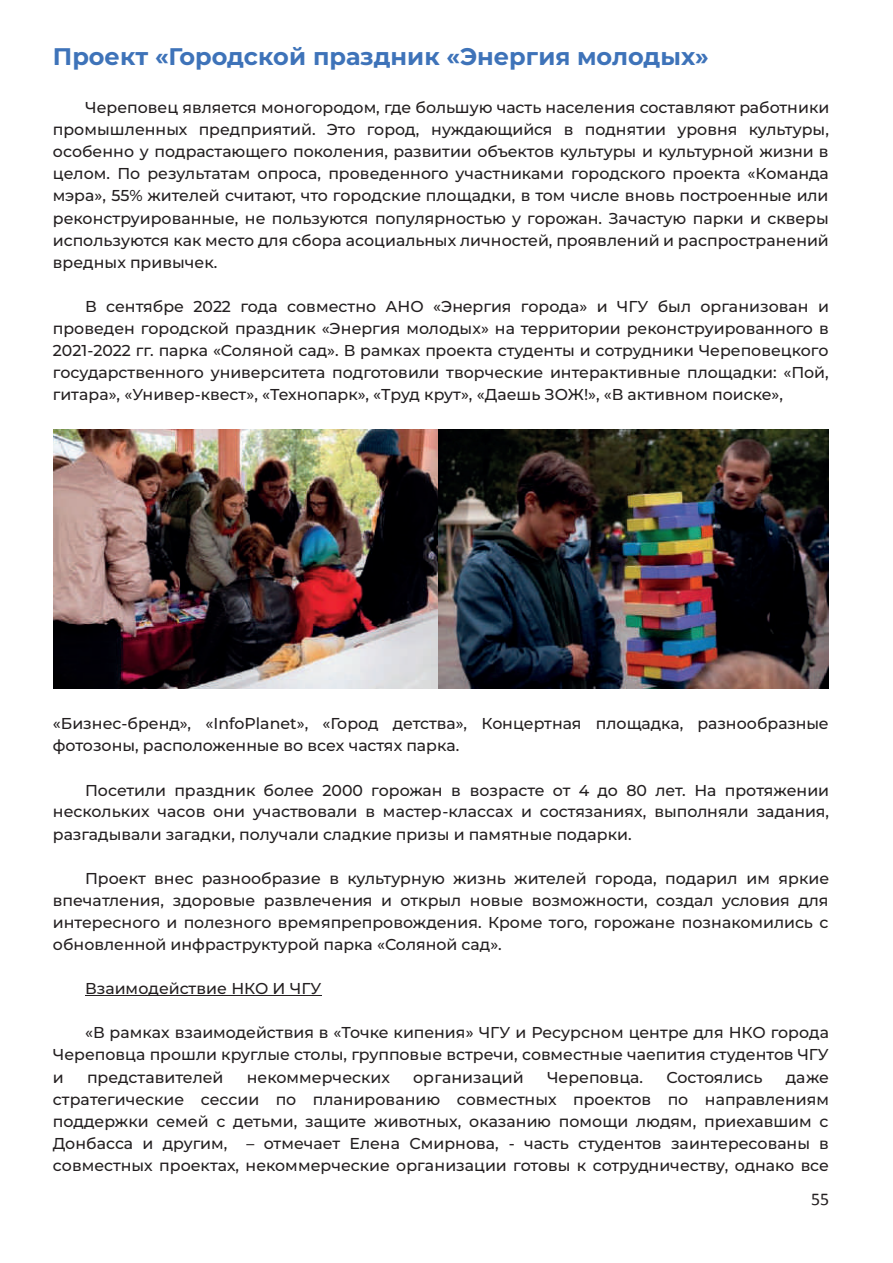
<style>
.page{position:relative;width:893px;height:1263px;background:#fff}
.page>*{position:absolute;margin:0;border:0;box-sizing:border-box;transform-origin:0 0}
.t1{font:700 24px "Montserrat";color:#3e73b9}
.t2{font:18px "Calibri";color:#231f20}
.t3{font:500 15.75px/22px "Montserrat";color:#231f20;text-align:justify}
</style>
<div class="page">
<hr style="left:85px;top:995px;width:237px;height:1px;background:#231f20">
<img style="left:53px;top:429px;width:775px;height:260px">
<h1 class="t1" style="left:53px;top:42px;width:657px">Проект «Городской праздник «Энергия молодых»</h1>
<p class="t3" style="left:53px;top:97px;width:778px;text-indent:32px">Череповец является моногородом, где большую часть населения составляют работники промышленных предприятий. Это город, нуждающийся в поднятии уровня культуры, особенно у подрастающего поколения, развитии объектов культуры и культурной жизни в целом. По результатам опроса, проведенного участниками городского проекта «Команда мэра», 55% жителей считают, что городские площадки, в том числе вновь построенные или реконструированные, не пользуются популярностью у горожан. Зачастую парки и скверы используются как место для сбора асоциальных личностей, проявлений и распространений вредных привычек.</p>
<p class="t3" style="left:53px;top:295px;width:777px;text-indent:32px">В сентябре 2022 года совместно АНО «Энергия города» и ЧГУ был организован и проведен городской праздник «Энергия молодых» на территории реконструированного в 2021-2022 гг. парка «Соляной сад». В рамках проекта студенты и сотрудники Череповецкого государственного университета подготовили творческие интерактивные площадки: «Пой, гитара», «Универ-квест», «Технопарк», «Труд крут», «Даешь ЗОЖ!», «В активном поиске»,</p>
<p class="t3" style="left:53px;top:712px;width:777px">«Бизнес-бренд», «InfoPlanet», «Город детства», Концертная площадка, разнообразные фотозоны, расположенные во всех частях парка.</p>
<p class="t3" style="left:53px;top:779px;width:778px;text-indent:32px">Посетили праздник более 2000 горожан в возрасте от 4 до 80 лет. На протяжении нескольких часов они участвовали в мастер-классах и состязаниях, выполняли задания, разгадывали загадки, получали сладкие призы и памятные подарки.</p>
<p class="t3" style="left:53px;top:867px;width:778px;text-indent:32px">Проект внес разнообразие в культурную жизнь жителей города, подарил им яркие впечатления, здоровые развлечения и открыл новые возможности, создал условия для интересного и полезного времяпрепровождения. Кроме того, горожане познакомились с обновленной инфраструктурой парка «Соляной сад».</p>
<p class="t3" style="left:85px;top:977px;width:238px">Взаимодействие НКО И ЧГУ</p>
<p class="t3" style="left:53px;top:1022px;width:778px;text-indent:32px">«В рамках взаимодействия в «Точке кипения» ЧГУ и Ресурсном центре для НКО города Череповца прошли круглые столы, групповые встречи, совместные чаепития студентов ЧГУ и</p>
<p class="t3" style="left:87px;top:1066px;width:138px">представителей</p>
<p class="t3" style="left:247px;top:1066px;width:145px">некоммерческих</p>
<p class="t3" style="left:413px;top:1066px;width:112px">организаций</p>
<p class="t3" style="left:547px;top:1066px;width:98px">Череповца.</p>
<p class="t3" style="left:667px;top:1066px;width:98px">Состоялись</p>
<p class="t3" style="left:53px;top:1066px;width:778px;text-indent:733px">даже стратегические сессии по планированию совместных проектов по направлениям поддержки семей с детьми, защите животных, оказанию помощи людям, приехавшим с Донбасса и другим, – отмечает Елена Смирнова, - часть студентов заинтересованы в совместных проектах, некоммерческие организации готовы к сотрудничеству, однако все</p>
<p class="t2" style="left:811px;top:1192px;width:20px">55</p>
</div>
